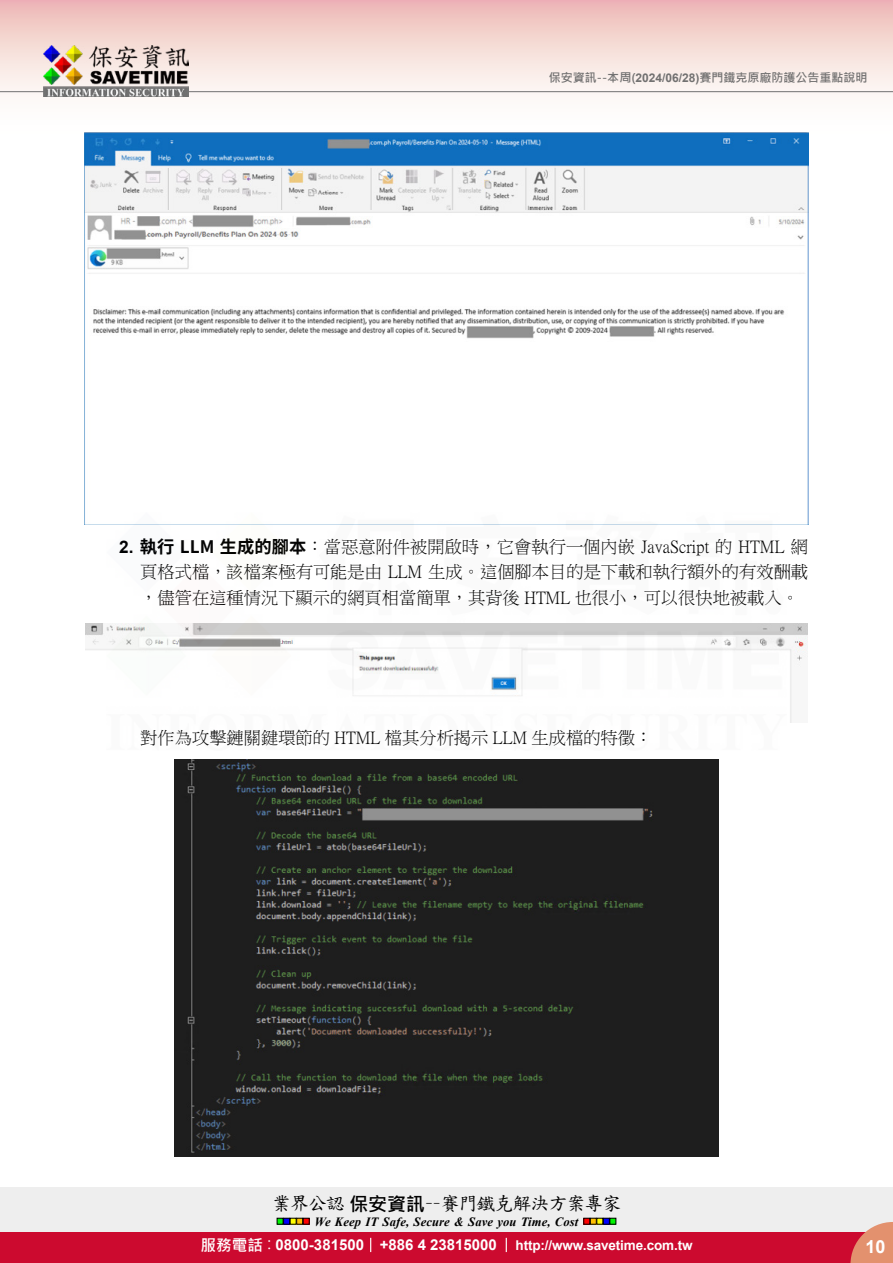
<style>
.page{position:relative;width:893px;height:1263px;background:#fff}
.page>*{position:absolute;margin:0;border:0;box-sizing:border-box;transform-origin:0 0}
.t1{font:18.9px "DF Kai Shu SB Estd BF";letter-spacing:-.05em;color:#000}
.t2{font:700 18px "Arial";color:#fff}
.t3{font:17.25px/25.5px "P Ming Li U";color:#000;text-align:justify}
.t4{font:700 13.5px "Arial";letter-spacing:-.01em;color:#fff}
.t5{font:italic 700 12.6px "Times New Roman";letter-spacing:.005em;color:#000}
.t6{font:700 12px "Microsoft Jheng Hei";color:#727171}
.s1{font-family:"Arial"}
.s2{font-family:"Arial";font-weight:700}
.s3{font-family:"Source Han Sans TW";font-weight:700}
.s4{font-family:"Microsoft Jheng Hei";font-weight:700}
.s5{font-family:"Microsoft Jheng Hei";font-size:15.6px}
.s6{font-family:"Microsoft Jheng Hei";font-weight:400;font-size:15.6px}
.s7{font-size:15px}
</style>
<div class="page">
<div style="left:0;top:1187px;width:893px;height:49px;background:#eee"></div>
<svg style="left:277px;top:1218px;width:32px;height:6px"></svg>
<svg style="left:584px;top:1218px;width:32px;height:6px"></svg>
<div style="left:0;top:1232px;width:893px;height:31px;background:#cc0a2f"></div>
<svg style="left:850px;top:1222px;width:43px;height:41px"></svg>
<svg style="left:370px;top:1238px;width:1px;height:14px"></svg>
<svg style="left:506px;top:1238px;width:1px;height:14px"></svg>
<svg style="left:0;top:0;width:893px;height:141px"></svg>
<hr style="left:0;top:91px;width:893px;height:1px;background:#727171">
<img style="left:44px;top:46px;width:145px;height:51px">
<img style="left:85px;top:132px;width:723px;height:393px">
<img style="left:85px;top:623px;width:723px;height:100px">
<img style="left:174px;top:760px;width:545px;height:396px">
<img style="left:106px;top:513px;width:681px;height:210px">
<p class="t6" style="left:549px;top:70px;width:320px">保安資訊--本周(<span class="s1">2024/06/28)</span>賽門鐵克原廠防護公告重點說明</p>
<p class="t3" style="left:140px;top:534px;width:669px;text-indent:-21px"><span class="s2">2.</span> <span class="s3">執行 LLM 生成的腳本</span>：當惡意附件被開啟時，它會執行一個內嵌 JavaScript 的 HTML 網頁格式檔，該檔案極有可能是由 LLM 生成。這個腳本目的是下載和執行額外的有效酬載，儘管在這種情況下顯示的網頁相當簡單，其背後 HTML 也很小，可以很快地被載入。</p>
<p class="t3" style="left:140px;top:725px;width:514px">對作為攻擊鏈關鍵環節的 HTML 檔其分析揭示 LLM 生成檔的特徵：</p>
<p class="t1" style="left:272px;top:1194px;width:351px">業界公認<span class="s4">保安資訊</span>－－賽門鐵克解決方案專家</p>
<p class="t5" style="left:315px;top:1212px;width:265px">We Keep IT Safe, Secure &amp; Save you Time, Cost</p>
<p class="t4" style="left:200px;top:1235px;width:494px"><span class="s5">服務電話</span><span class="s6">：</span><span class="s7">0800-381500 +886 4 23815000</span> http://www.savetime.com.tw</p>
<p class="t2" style="left:865px;top:1234px;width:22px">10</p>
</div>
